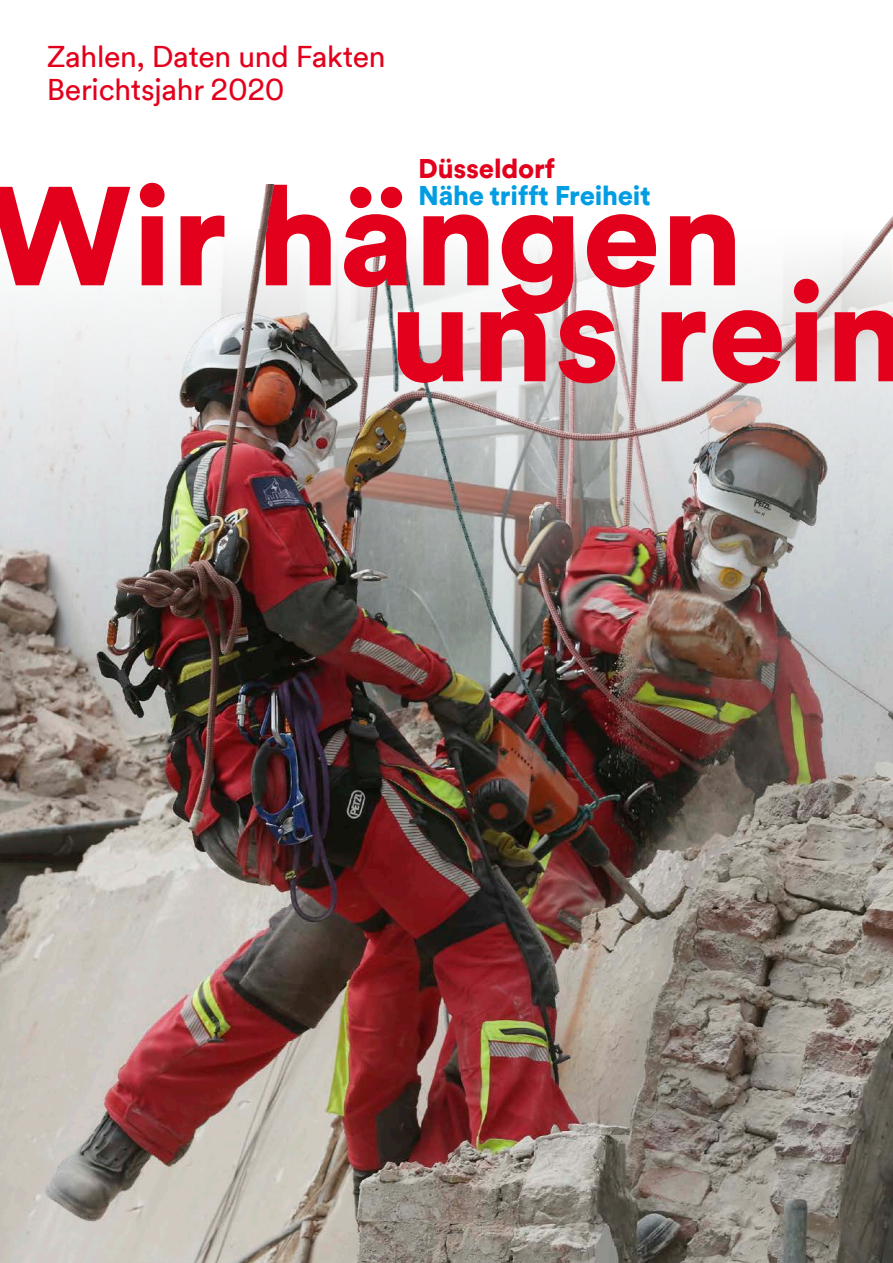
<style>
.page{position:relative;width:893px;height:1263px;background:#fff}
.page>*{position:absolute;margin:0;border:0;box-sizing:border-box;transform-origin:0 0}
.t1{font:900 138.9px "Duesseldorf Circular TT";color:#e3001c}
.t2{font:30px/33px "Duesseldorf Circular TT";letter-spacing:-.01em;color:#e3001c}
.t3{font:900 27px "Duesseldorf Circular TT";letter-spacing:-.01em;color:#009de2}
.t4{font:900 27px "Duesseldorf Circular TT";letter-spacing:-.01em;color:#e3001c}
</style>
<div class="page">
<img style="left:0;top:230px;width:893px;height:1033px">
<img style="left:254px;top:185px;width:30px;height:64px">
<img style="left:871px;top:216px;width:22px;height:55px">
<p class="t2" style="left:47px;top:39px;width:340px">Zahlen, Daten und Fakten<br>Berichtsjahr 2020</p>
<p class="t4" style="left:418px;top:149px;width:138px">Düsseldorf</p>
<p class="t3" style="left:418px;top:176px;width:234px">Nähe trifft Freiheit</p>
<h1 class="t1" style="left:-13px;top:140px;width:758px">Wir hängen</h1>
<h1 class="t1" style="left:390px;top:236px;width:520px">uns rein</h1>
</div>
